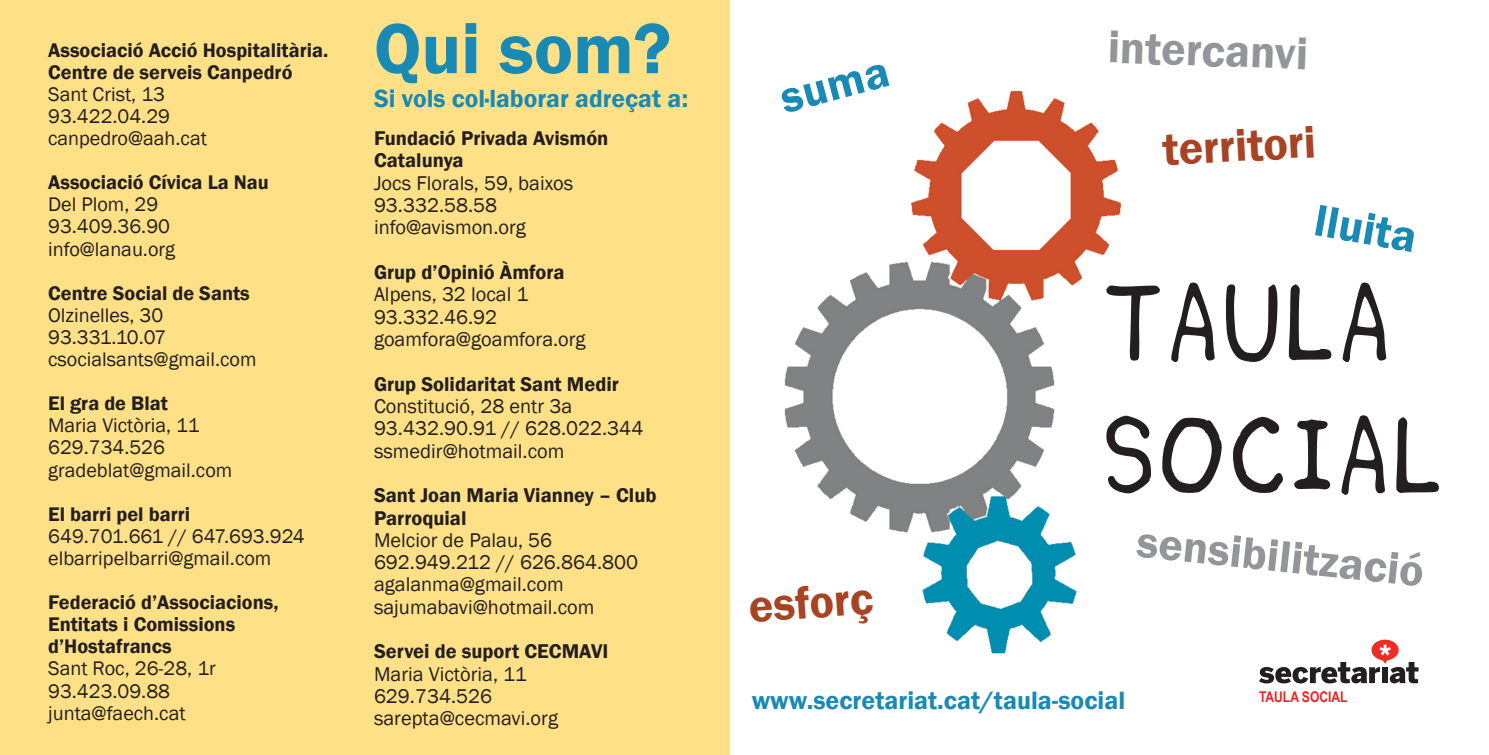
<style>
.page{position:relative;width:1489px;height:755px;background:#fff}
.page>*{position:absolute;margin:0;border:0;box-sizing:border-box;transform-origin:0 0}
.t1{font:126.52px "Key'scomicfont 1";letter-spacing:.06em;color:#231f20}
.t2{font:600 73.5px "Franklin Gothic";color:#188ab4}
.t3{font:600 46.02px "Franklin Gothic";color:#939598}
.t4{font:600 46.02px "Franklin Gothic";color:#a84324}
.t5{font:600 46.02px "Franklin Gothic";color:#188ab4}
.t6{font:600 25.72px "Franklin Gothic";color:#188ab4}
.t7{font:600 25.38px "Franklin Gothic";color:#188ab4}
.t8{font:20.47px "Franklin Gothic";color:#231f20}
.t9{font:600 20.47px/22.2px "Franklin Gothic";color:#231f20}
.t10{font:20.3px "Franklin Gothic";color:#231f20}
.t11{font:600 20.3px/22.1px "Franklin Gothic";color:#231f20}
.t12{font:700 14.7px "Arial Narrow";color:#ee2123}
</style>
<div class="page">
<div style="left:0;top:0;width:729px;height:754px;background:#fee087"></div>
<img style="left:784px;top:90px;width:338px;height:564px">
<svg style="left:1259px;top:639px;width:159px;height:43px"></svg>
<p class="t11" style="left:48px;top:39px;width:281px">Associació Acció Hospitalitària.<br>Centre de serveis Canpedró</p>
<p class="t10" style="left:48px;top:81px;width:118px">Sant Crist, 13</p>
<p class="t10" style="left:48px;top:103px;width:123px">93.422.04.29</p>
<p class="t10" style="left:48px;top:126px;width:160px">canpedro@aah.cat</p>
<p class="t11" style="left:48px;top:171px;width:222px">Associació Cívica La Nau</p>
<p class="t10" style="left:48px;top:192px;width:112px">Del Plom, 29</p>
<p class="t10" style="left:48px;top:214px;width:123px">93.409.36.90</p>
<p class="t10" style="left:48px;top:236px;width:128px">info@lanau.org</p>
<p class="t11" style="left:48px;top:282px;width:203px">Centre Social de Sants</p>
<p class="t10" style="left:48px;top:302px;width:117px">Olzinelles, 30</p>
<p class="t10" style="left:48px;top:324px;width:120px">93.331.10.07</p>
<p class="t10" style="left:48px;top:346px;width:210px">csocialsants@gmail.com</p>
<p class="t11" style="left:48px;top:392px;width:121px">El gra de Blat</p>
<p class="t10" style="left:48px;top:412px;width:153px">Maria Victòria, 11</p>
<p class="t10" style="left:48px;top:435px;width:118px">629.734.526</p>
<p class="t10" style="left:48px;top:457px;width:186px">gradeblat@gmail.com</p>
<p class="t11" style="left:48px;top:503px;width:143px">El barri pel barri</p>
<p class="t10" style="left:48px;top:523px;width:258px">649.701.661 // 647.693.924</p>
<p class="t10" style="left:48px;top:545px;width:225px">elbarripelbarri@gmail.com</p>
<p class="t11" style="left:48px;top:591px;width:232px">Federació d’Associacions,<br>Entitats i Comissions d’Hostafrancs</p>
<p class="t10" style="left:48px;top:655px;width:169px">Sant Roc, 26-28, 1r</p>
<p class="t10" style="left:48px;top:677px;width:123px">93.423.09.88</p>
<p class="t10" style="left:48px;top:699px;width:139px">junta@faech.cat</p>
<p class="t2" style="left:374px;top:3px;width:299px">Qui som?</p>
<p class="t7" style="left:374px;top:83px;width:316px">Si vols col·laborar adreçat a:</p>
<p class="t9" style="left:374px;top:127px;width:236px">Fundació Privada Avismón<br>Catalunya</p>
<p class="t8" style="left:374px;top:170px;width:201px">Jocs Florals, 59, baixos</p>
<p class="t8" style="left:374px;top:192px;width:125px">93.332.58.58</p>
<p class="t8" style="left:374px;top:215px;width:153px">info@avismon.org</p>
<p class="t9" style="left:374px;top:261px;width:192px">Grup d’Opinió Àmfora</p>
<p class="t8" style="left:374px;top:281px;width:156px">Alpens, 32 local 1</p>
<p class="t8" style="left:374px;top:304px;width:125px">93.332.46.92</p>
<p class="t8" style="left:374px;top:326px;width:213px">goamfora@goamfora.org</p>
<p class="t9" style="left:374px;top:372px;width:246px">Grup Solidaritat Sant Medir</p>
<p class="t8" style="left:374px;top:393px;width:200px">Constitució, 28 entr 3a</p>
<p class="t8" style="left:374px;top:415px;width:271px">93.432.90.91 // 628.022.344</p>
<p class="t8" style="left:374px;top:437px;width:192px">ssmedir@hotmail.com</p>
<p class="t9" style="left:374px;top:484px;width:284px">Sant Joan Maria Vianney – Club<br>Parroquial</p>
<p class="t8" style="left:374px;top:527px;width:180px">Melcior de Palau, 56</p>
<p class="t8" style="left:374px;top:549px;width:266px">692.949.212 // 626.864.800</p>
<p class="t8" style="left:374px;top:571px;width:191px">agalanma@gmail.com</p>
<p class="t8" style="left:374px;top:593px;width:222px">sajumabavi@hotmail.com</p>
<p class="t9" style="left:374px;top:640px;width:236px">Servei de suport CECMAVI</p>
<p class="t8" style="left:374px;top:660px;width:154px">Maria Victòria, 11</p>
<p class="t8" style="left:374px;top:683px;width:119px">629.734.526</p>
<p class="t8" style="left:374px;top:705px;width:185px">sarepta@cecmavi.org</p>
<p class="t5" style="left:773px;top:71px;width:112px;rotate:-15deg">suma</p>
<p class="t4" style="left:746px;top:577px;width:126px;rotate:-4deg">esforç</p>
<p class="t3" style="left:1108px;top:19px;width:202px;rotate:2deg">intercanvi</p>
<p class="t4" style="left:1161px;top:121px;width:155px;rotate:-3deg">territori</p>
<p class="t5" style="left:1319px;top:191px;width:104px;rotate:10deg">lluita</p>
<p class="t1" style="left:1104px;top:282px;width:285px">TAULA</p>
<p class="t1" style="left:1104px;top:414px;width:338px">SOCIAL</p>
<p class="t3" style="left:1139px;top:512px;width:290px;rotate:6deg">sensibilització</p>
<p class="t6" style="left:751px;top:684px;width:375px">www.secretariat.cat/taula-social</p>
<p class="t12" style="left:1258px;top:684px;width:90px">TAULA SOCIAL</p>
</div>
